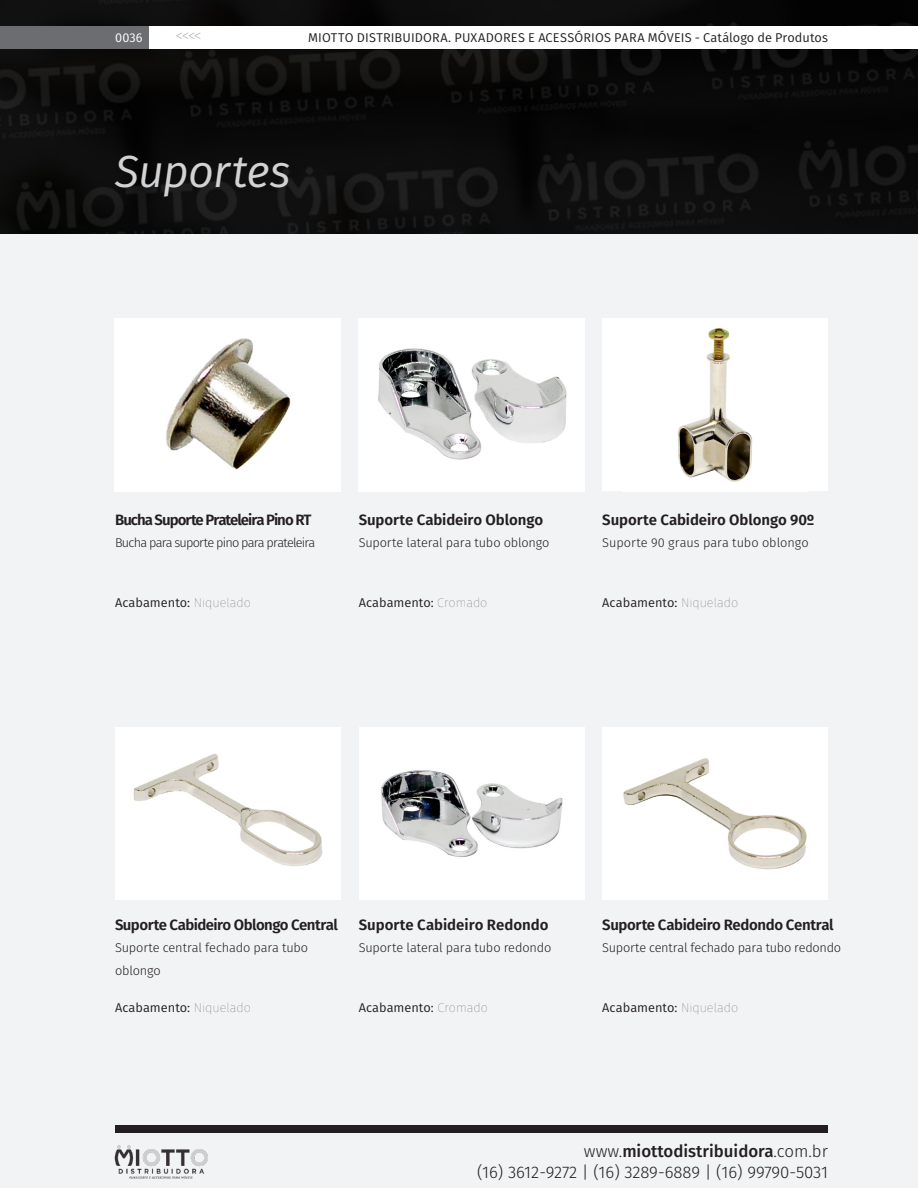
<style>
.page{position:relative;width:918px;height:1188px;background:#fff}
.page>*{position:absolute;margin:0;border:0;box-sizing:border-box;transform-origin:0 0}
.Headline_30_35_Left{font:italic 45px "Fira Sans";letter-spacing:-.02em;color:#d1d2d4}
.t1{font:300 16.8px "Fira Sans";letter-spacing:-.005em;color:#231f20}
.t2{font:500 16.8px "Fira Sans";color:#231f20}
.Headlines_Copy_Text{font:600 15px "Fira Sans";letter-spacing:-.005em;color:#231f20}
.Headlines_Copy_Text-2{font:600 15px "Fira Sans";letter-spacing:-.035em;color:#231f20}
.Copy_Text_08_14_Left{font:600 15px "Fira Sans";letter-spacing:-.03em;color:#231f20}
.Copy_Text_08_14_Left-2{font:600 15px "Fira Sans";letter-spacing:-.065em;color:#231f20}
.Copy_Text_08_14_Left-3{font:12.75px "Fira Sans";letter-spacing:.005em;color:#231f20}
.Headlines_Copy_Text-3{font:300 12.75px/22.5px "Fira Sans";letter-spacing:-.005em;color:#231f20}
.Copy_Text_08_14_Left-4{font:300 12.75px "Fira Sans";letter-spacing:-.03em;color:#231f20}
.Copy_Text_08_14_Left-5{font:300 12.75px "Fira Sans";letter-spacing:-.06em;color:#231f20}
.t3{font:12.75px "Fira Sans";color:#fff}
.t4{font:12.75px "Minion Pro";color:#a8a9ad}
.s1{font-family:"Fira Sans Hair"}
.s2{font-weight:300}
</style>
<div class="page">
<div style="left:0;top:232px;width:918px;height:956px;background:#f2f3f4"></div>
<img style="left:359px;top:319px;width:225px;height:172px">
<img style="left:0;top:0;width:918px;height:234px">
<img style="left:115px;top:319px;width:226px;height:172px">
<img style="left:359px;top:727px;width:225px;height:173px">
<img style="left:602px;top:727px;width:226px;height:173px">
<img style="left:630px;top:319px;width:170px;height:172px">
<img style="left:115px;top:727px;width:226px;height:173px">
<div style="left:115px;top:1125px;width:713px;height:8px;background:#231f20"></div>
<img style="left:114px;top:1145px;width:94px;height:33px">
<div style="left:800px;top:319px;width:28px;height:172px;background:#fff"></div>
<div style="left:602px;top:319px;width:28px;height:172px;background:#fff"></div>
<div style="left:0;top:26px;width:149px;height:23px;background:#6c6d70"></div>
<div style="left:149px;top:26px;width:769px;height:23px;background:#fff"></div>
<p class="t3" style="left:115px;top:28px;width:29px">0036</p>
<p class="t4" style="left:176px;top:27px;width:27px">&lt;&lt;&lt;&lt;</p>
<p class="Copy_Text_08_14_Left-3" style="left:308px;top:28px;width:521px">MIOTTO DISTRIBUIDORA. PUXADORES E ACESSÓRIOS PARA MÓVEIS - Catálogo de Produtos</p>
<p class="Headline_30_35_Left" style="left:115px;top:139px;width:177px">Suportes</p>
<p class="Copy_Text_08_14_Left-2" style="left:115px;top:507px;width:198px">Bucha Suporte Prateleira Pino RT</p>
<p class="Copy_Text_08_14_Left-5" style="left:115px;top:534px;width:202px">Bucha para suporte pino para prateleira</p>
<p class="Copy_Text_08_14_Left-3" style="left:115px;top:594px;width:137px">Acabamento: <span class="s1">Niquelado</span></p>
<p class="Headlines_Copy_Text" style="left:359px;top:507px;width:186px">Suporte Cabideiro Oblongo</p>
<p class="Headlines_Copy_Text-3" style="left:359px;top:532px;width:192px">Suporte lateral para tubo oblongo</p>
<p class="Copy_Text_08_14_Left-3" style="left:359px;top:594px;width:130px">Acabamento: <span class="s1">Cromado</span></p>
<p class="Headlines_Copy_Text" style="left:602px;top:507px;width:214px">Suporte Cabideiro Oblongo 90º</p>
<p class="Headlines_Copy_Text-3" style="left:602px;top:532px;width:208px">Suporte 90 graus para tubo oblongo</p>
<p class="Copy_Text_08_14_Left-3" style="left:602px;top:594px;width:137px">Acabamento: <span class="s1">Niquelado</span></p>
<p class="Headlines_Copy_Text-2" style="left:115px;top:912px;width:224px">Suporte Cabideiro Oblongo Central</p>
<p class="Headlines_Copy_Text-3" style="left:115px;top:937px;width:195px">Suporte central fechado para tubo oblongo</p>
<p class="Copy_Text_08_14_Left-3" style="left:115px;top:999px;width:137px">Acabamento: <span class="s1">Niquelado</span></p>
<p class="Headlines_Copy_Text" style="left:359px;top:912px;width:191px">Suporte Cabideiro Redondo</p>
<p class="Headlines_Copy_Text-3" style="left:359px;top:937px;width:194px">Suporte lateral para tubo redondo</p>
<p class="Copy_Text_08_14_Left-3" style="left:359px;top:999px;width:131px">Acabamento: <span class="s1">Cromado</span></p>
<p class="Copy_Text_08_14_Left" style="left:602px;top:912px;width:233px">Suporte Cabideiro Redondo Central</p>
<p class="Copy_Text_08_14_Left-4" style="left:602px;top:939px;width:240px">Suporte central fechado para tubo redondo</p>
<p class="Copy_Text_08_14_Left-3" style="left:602px;top:999px;width:137px">Acabamento: <span class="s1">Niquelado</span></p>
<p class="t2" style="left:584px;top:1137px;width:246px"><span class="s2">www.</span>miottodistribuidora<span class="s2">.com.br</span></p>
<p class="t1" style="left:477px;top:1160px;width:352px">(16) 3612-9272 | (16) 3289-6889 | (16) 99790-5031</p>
</div>
